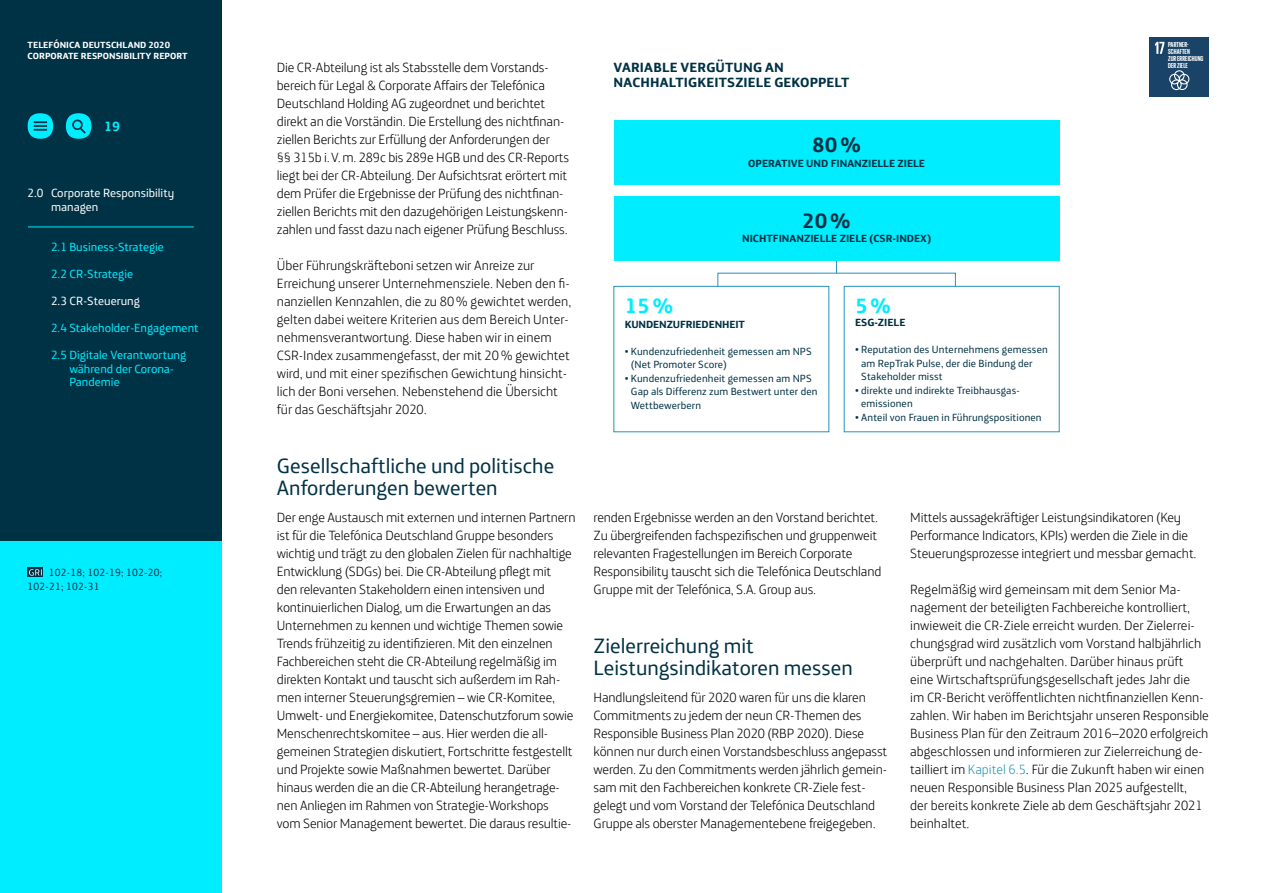
<style>
.page{position:relative;width:1263px;height:893px;background:#fff}
.page>*{position:absolute;margin:0;border:0;box-sizing:border-box;transform-origin:0 0}
.t1{font:21px/22.5px "Telefonica";color:#003245}
.t2{font:700 21px "Telefonica";color:#003245}
.t3{font:700 21px "Telefonica";color:#00edff}
.t4{font:300 13.5px/18px "Telefonica";letter-spacing:-.01em;color:#000}
.t5{font:700 13.5px "Telefonica";letter-spacing:.01em;color:#003245}
.t6{font:700 13.5px "Telefonica";color:#00edff}
.t7{font:12px/13.5px "Telefonica";color:#00edff}
.t8{font:12px/13.5px "Telefonica";color:#fff}
.t9{font:10.5px/13.5px "Telefonica";letter-spacing:.01em;color:#003245}
.t10{font:700 10.5px "Telefonica";color:#003245}
.t11{font:700 9px/10.8px "Telefonica";color:#fff}
.t12{font:700 7.35px/7.1px "Giorgio Sans";letter-spacing:.01em;color:#fff}
.s1{color:#2593b5}
</style>
<div class="page">
<div style="left:1149px;top:37px;width:60px;height:59px;background:#1a4368"></div>
<svg style="left:1155px;top:42px;width:9px;height:12px"></svg>
<svg style="left:1169px;top:70px;width:20px;height:20px"></svg>
<div style="left:614px;top:196px;width:445px;height:65px;background:#00edff"></div>
<div style="left:614px;top:120px;width:445px;height:65px;background:#00edff"></div>
<svg style="left:836px;top:261px;width:1px;height:12px"></svg>
<div style="left:614px;top:286px;width:215px;height:146px;border:1px solid #2593b5"></div>
<div style="left:844px;top:286px;width:215px;height:146px;border:1px solid #2593b5"></div>
<div style="left:0;top:540px;width:221px;height:353px;background:#00edff"></div>
<div style="left:0;top:0;width:221px;height:540px;background:#003245"></div>
<svg style="left:66px;top:113px;width:25px;height:26px"></svg>
<svg style="left:28px;top:113px;width:25px;height:26px"></svg>
<hr style="left:28px;top:227px;width:166px;height:1px;background:#00edff">
<div style="left:28px;top:568px;width:15px;height:9px;background:#003245"></div>
<svg style="left:29px;top:569px;width:13px;height:7px"></svg>
<p class="t11" style="left:28px;top:39px;width:162px">TELEFÓNICA DEUTSCHLAND 2020<br>CORPORATE RESPONSIBILITY REPORT</p>
<p class="t6" style="left:104px;top:114px;width:18px">19</p>
<p class="t8" style="left:51px;top:185px;width:125px;text-indent:-23px">2.0 Corporate Responsibility managen</p>
<p class="t7" style="left:51px;top:239px;width:115px">2.1 Business-Strategie</p>
<p class="t7" style="left:51px;top:266px;width:84px">2.2 CR-Strategie</p>
<p class="t8" style="left:51px;top:293px;width:90px">2.3 CR-Steuerung</p>
<p class="t7" style="left:51px;top:320px;width:149px">2.4 Stakeholder-Engagement</p>
<p class="t7" style="left:69px;top:347px;width:118px;text-indent:-18px">2.5 Digitale Verantwortung während der Corona-<br>Pandemie</p>
<p class="t9" style="left:28px;top:565px;width:136px;text-indent:21px">102-18; 102-19; 102-20;<br>102-21; 102-31</p>
<p class="t4" style="left:277px;top:56px;width:294px">Die CR-Abteilung ist als Stabsstelle dem Vorstands&shy;bereich für Legal &amp; Corporate Affairs der Telefónica Deutschland Holding AG zugeordnet und berichtet direkt an die Vorständin. Die Erstellung des nichtfinan&shy;ziellen Berichts zur Erfüllung der Anforderungen der<br>§§ 315b i.V.m. 289c bis 289e HGB und des CR-Reports liegt bei der CR-Abteilung. Der Aufsichtsrat erörtert mit dem Prüfer die Ergebnisse der Prüfung des nichtfinan&shy;ziellen Berichts mit den dazugehörigen Leistungskenn&shy;zahlen und fasst dazu nach eigener Prüfung Beschluss.</p>
<p class="t4" style="left:277px;top:254px;width:296px">Über Führungskräfteboni setzen wir Anreize zur Erreichung unserer Unternehmensziele. Neben den fi&shy;nanziellen Kennzahlen, die zu 80% gewichtet werden, gelten dabei weitere Kriterien aus dem Bereich Unter&shy;nehmensverantwortung. Diese haben wir in einem CSR-Index zusammengefasst, der mit 20% gewichtet wird, und mit einer spezifischen Gewichtung hinsicht&shy;lich der Boni versehen. Nebenstehend die Übersicht für das Geschäftsjahr 2020.</p>
<h1 class="t1" style="left:277px;top:452px;width:279px">Gesellschaftliche und politische<br>Anforderungen bewerten</h1>
<p class="t4" style="left:277px;top:506px;width:300px">Der enge Austausch mit externen und internen Partnern ist für die Telefónica Deutschland Gruppe besonders wichtig und trägt zu den globalen Zielen für nachhaltige Entwicklung (SDGs) bei. Die CR-Abteilung pflegt mit<br>den relevanten Stakeholdern einen intensiven und kontinuierlichen Dialog, um die Erwartungen an das Unternehmen zu kennen und wichtige Themen sowie Trends frühzeitig zu identifizieren. Mit den einzelnen Fachbereichen steht die CR-Abteilung regelmäßig im direkten Kontakt und tauscht sich außerdem im Rah&shy;men interner Steuerungsgremien – wie CR-Komitee, Umwelt- und Energiekomitee, Datenschutzforum sowie Menschenrechtskomitee – aus. Hier werden die all&shy;gemeinen Strategien diskutiert, Fortschritte festgestellt und Projekte sowie Maßnahmen bewertet. Darüber hinaus werden die an die CR-Abteilung herangetrage&shy;nen Anliegen im Rahmen von Strategie-Workshops vom Senior Management bewertet. Die daraus resultie-</p>
<p class="t12" style="left:1168px;top:41px;width:37px">PARTNER-<br>SCHAFTEN<br>ZUR ERREICHUNG</p>
<p class="t5" style="left:614px;top:55px;width:172px">VARIABLE VERGÜTUNG AN</p>
<p class="t12" style="left:1168px;top:61px;width:21px">DER ZIELE</p>
<p class="t5" style="left:614px;top:70px;width:237px">NACHHALTIGKEITSZIELE GEKOPPELT</p>
<h1 class="t2" style="left:812px;top:126px;width:50px">80%</h1>
<p class="t10" style="left:748px;top:154px;width:178px">OPERATIVE UND FINANZIELLE ZIELE</p>
<h1 class="t2" style="left:802px;top:202px;width:50px">20%</h1>
<p class="t10" style="left:742px;top:229px;width:190px">NICHTFINANZIELLE ZIELE (CSR-INDEX)</p>
<h1 class="t3" style="left:625px;top:287px;width:50px">15%</h1>
<p class="t10" style="left:625px;top:315px;width:122px">KUNDENZUFRIEDENHEIT</p>
<p class="t9" style="left:631px;top:343px;width:182px;text-indent:-6px">• Kundenzufriedenheit gemessen am NPS (Net Promoter Score)</p>
<p class="t9" style="left:631px;top:370px;width:188px;text-indent:-6px">• Kundenzufriedenheit gemessen am NPS<br>Gap als Differenz zum Bestwert unter den<br>Wettbewerbern</p>
<h1 class="t3" style="left:855px;top:287px;width:38px">5%</h1>
<p class="t10" style="left:855px;top:313px;width:52px">ESG-ZIELE</p>
<p class="t9" style="left:861px;top:342px;width:188px;text-indent:-6px">• Reputation des Unternehmens gemessen am RepTrak Pulse, der die Bindung der<br>Stakeholder misst</p>
<p class="t9" style="left:861px;top:382px;width:159px;text-indent:-6px">• direkte und indirekte Treibhausgas&shy;emissionen</p>
<p class="t9" style="left:855px;top:409px;width:188px">• Anteil von Frauen in Führungspositionen</p>
<p class="t4" style="left:593px;top:506px;width:289px">renden Ergebnisse werden an den Vorstand berichtet.<br>Zu übergreifenden fachspezifischen und gruppenweit relevanten Fragestellungen im Bereich Corporate Responsibility tauscht sich die Telefónica Deutschland Gruppe mit der Telefónica, S.A. Group aus.</p>
<h1 class="t1" style="left:593px;top:632px;width:261px">Zielerreichung mit<br>Leistungsindikatoren messen</h1>
<p class="t4" style="left:593px;top:686px;width:295px">Handlungsleitend für 2020 waren für uns die klaren Commitments zu jedem der neun CR-Themen des Responsible Business Plan 2020 (RBP 2020). Diese können nur durch einen Vorstandsbeschluss angepasst werden. Zu den Commitments werden jährlich gemein&shy;sam mit den Fachbereichen konkrete CR-Ziele fest&shy;gelegt und vom Vorstand der Telefónica Deutschland Gruppe als oberster Managementebene freigegeben.</p>
<p class="t4" style="left:910px;top:506px;width:288px">Mittels aussagekräftiger Leistungsindikatoren (Key<br>Performance Indicators, KPIs) werden die Ziele in die<br>Steuerungsprozesse integriert und messbar gemacht.</p>
<p class="t4" style="left:910px;top:578px;width:300px">Regelmäßig wird gemeinsam mit dem Senior Ma&shy;nagement der beteiligten Fachbereiche kontrolliert, inwieweit die CR-Ziele erreicht wurden. Der Zielerrei&shy;chungsgrad wird zusätzlich vom Vorstand halbjährlich überprüft und nachgehalten. Darüber hinaus prüft eine Wirtschaftsprüfungsgesellschaft jedes Jahr die<br>im CR-Bericht veröffentlichten nichtfinanziellen Kenn&shy;zahlen. Wir haben im Berichtsjahr unseren Responsible Business Plan für den Zeitraum 2016–2020 erfolgreich abgeschlossen und informieren zur Zielerreichung de&shy;tailliert im <span class="s1">Kapitel 6.5</span>. Für die Zukunft haben wir einen neuen Responsible Business Plan 2025 aufgestellt,<br>der bereits konkrete Ziele ab dem Geschäftsjahr 2021 beinhaltet.</p>
</div>
